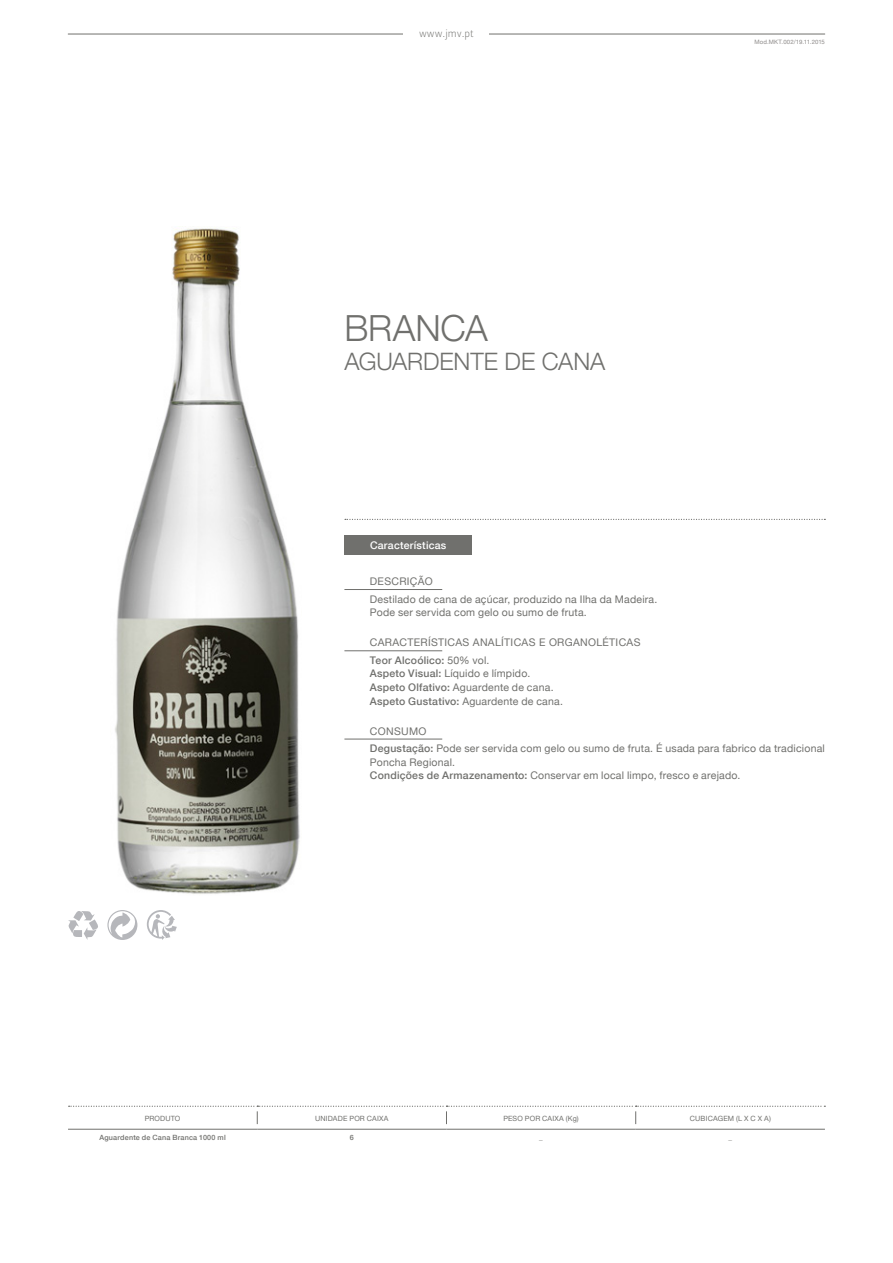
<style>
.page{position:relative;width:893px;height:1263px;background:#fff}
.page>*{position:absolute;margin:0;border:0;box-sizing:border-box;transform-origin:0 0}
.PS___Titulos___Produ{font:300 36px "Helvetica Neue";letter-spacing:-.005em;color:#70706d}
.PS___Titulos___Produ-2{font:300 24px "Helvetica Neue";letter-spacing:-.005em;color:#70706d}
.PS___Texto_Geral__Id{font:10.5px/13.5px "Helvetica Neue";letter-spacing:.02em;color:#70706d}
.PS___Titulos___Regua{font:10.5px "Helvetica Neue";letter-spacing:.03em;color:#70706d}
.PS___Texto_Geral__Id-2{font:500 10.5px "Helvetica Neue";letter-spacing:.02em;color:#70706d}
.t1{font:500 10.5px "Helvetica Neue";letter-spacing:.025em;color:#fff}
.t2{font:10.5px "Leitura Sans Grot 1";color:#70706d}
.PS___Tabelas___First{font:7.2px "Helvetica Neue";letter-spacing:.02em;color:#70706d}
.PS___Tabelas___Texto{font:500 7.2px "Helvetica Neue";letter-spacing:.025em;color:#70706d}
.PS___Tabelas___Notas{font:6px "Helvetica Neue";letter-spacing:.005em;color:#8d8a89}
.s1{font-weight:400}
.s2{font-weight:500}
</style>
<div class="page">
<svg style="left:345px;top:519px;width:480px;height:1px"></svg>
<img style="left:115px;top:227px;width:185px;height:667px">
<svg style="left:107px;top:910px;width:30px;height:30px"></svg>
<svg style="left:68px;top:911px;width:30px;height:29px"></svg>
<svg style="left:147px;top:910px;width:30px;height:30px"></svg>
<hr style="left:68px;top:1129px;width:189px;height:1px;background:#70706d">
<hr style="left:257px;top:1129px;width:189px;height:1px;background:#70706d">
<hr style="left:446px;top:1129px;width:190px;height:1px;background:#70706d">
<hr style="left:636px;top:1129px;width:189px;height:1px;background:#70706d">
<svg style="left:69px;top:1106px;width:756px;height:18px"></svg>
<hr style="left:344px;top:589px;width:98px;height:1px;background:#70706d">
<hr style="left:344px;top:650px;width:98px;height:1px;background:#70706d">
<hr style="left:344px;top:739px;width:98px;height:1px;background:#70706d">
<div style="left:344px;top:536px;width:128px;height:19px;background:#70706d"></div>
<hr style="left:68px;top:34px;width:336px;height:1px;background:#70706d">
<hr style="left:487px;top:34px;width:338px;height:1px;background:#70706d">
<div style="left:404px;top:17px;width:85px;height:34px;background:#fff"></div>
<p class="t2" style="left:419px;top:27px;width:56px">www.jmv.pt</p>
<p class="PS___Titulos___Produ" style="left:344px;top:299px;width:145px">BRANCA</p>
<p class="PS___Titulos___Produ-2" style="left:344px;top:342px;width:262px">AGUARDENTE DE CANA</p>
<p class="PS___Tabelas___Notas" style="left:754px;top:37px;width:72px">Mod.M KT.002/19.11.2015</p>
<p class="t1" style="left:370px;top:536px;width:78px">Características</p>
<p class="PS___Titulos___Regua" style="left:370px;top:572px;width:8px">DES</p>
<p class="PS___Titulos___Regua" style="left:391px;top:572px;width:42px">CRI ÇÃO</p>
<p class="PS___Texto_Geral__Id" style="left:370px;top:591px;width:289px">Destilado de cana de açúcar, produzido na I lha da Madeira.</p>
<p class="PS___Texto_Geral__Id" style="left:370px;top:605px;width:218px">Pode ser servida com gelo ou sumo de fruta.</p>
<p class="PS___Titulos___Regua" style="left:370px;top:633px;width:272px">Características Analíticas e Organoléticas</p>
<p class="PS___Texto_Geral__Id-2" style="left:370px;top:652px;width:121px">Teor Alcoólico: <span class="s1">50% vol.</span></p>
<p class="PS___Texto_Geral__Id" style="left:370px;top:666px;width:162px"><span class="s2">Aspeto Visual:</span> Líquido e límpido.</p>
<p class="PS___Texto_Geral__Id" style="left:370px;top:680px;width:185px"><span class="s2">Aspeto Olfativo:</span> Aguardente de cana.</p>
<p class="PS___Texto_Geral__Id" style="left:370px;top:693px;width:195px"><span class="s2">Aspeto Gustativo:</span> Aguardente de cana.</p>
<p class="PS___Titulos___Regua" style="left:370px;top:722px;width:58px">Consumo</p>
<p class="PS___Texto_Geral__Id" style="left:370px;top:741px;width:456px"><span class="s2">Degustação:</span> Pode ser servida com gelo ou sumo de fruta. É usada para fabrico da tradicional<br>Poncha Regional.</p>
<p class="PS___Texto_Geral__Id" style="left:370px;top:768px;width:372px"><span class="s2">Condições de Armazenamento:</span> Conservar em local limpo, fresco e arejado.</p>
<p class="PS___Tabelas___First" style="left:145px;top:1112px;width:37px">Produto</p>
<p class="PS___Tabelas___First" style="left:315px;top:1112px;width:75px">Unidade por Caixa</p>
<p class="PS___Tabelas___First" style="left:503px;top:1112px;width:77px">Peso por Caixa (Kg)</p>
<p class="PS___Tabelas___First" style="left:690px;top:1112px;width:82px">Cubicagem (L X C X A)</p>
<p class="PS___Tabelas___Texto" style="left:100px;top:1132px;width:128px">Aguardente de Cana Branca 1000 ml</p>
<p class="PS___Tabelas___Texto" style="left:350px;top:1132px;width:6px">6</p>
<p class="PS___Tabelas___Texto" style="left:539px;top:1132px;width:5px">_</p>
<p class="PS___Tabelas___Texto" style="left:728px;top:1132px;width:5px">_</p>
</div>
